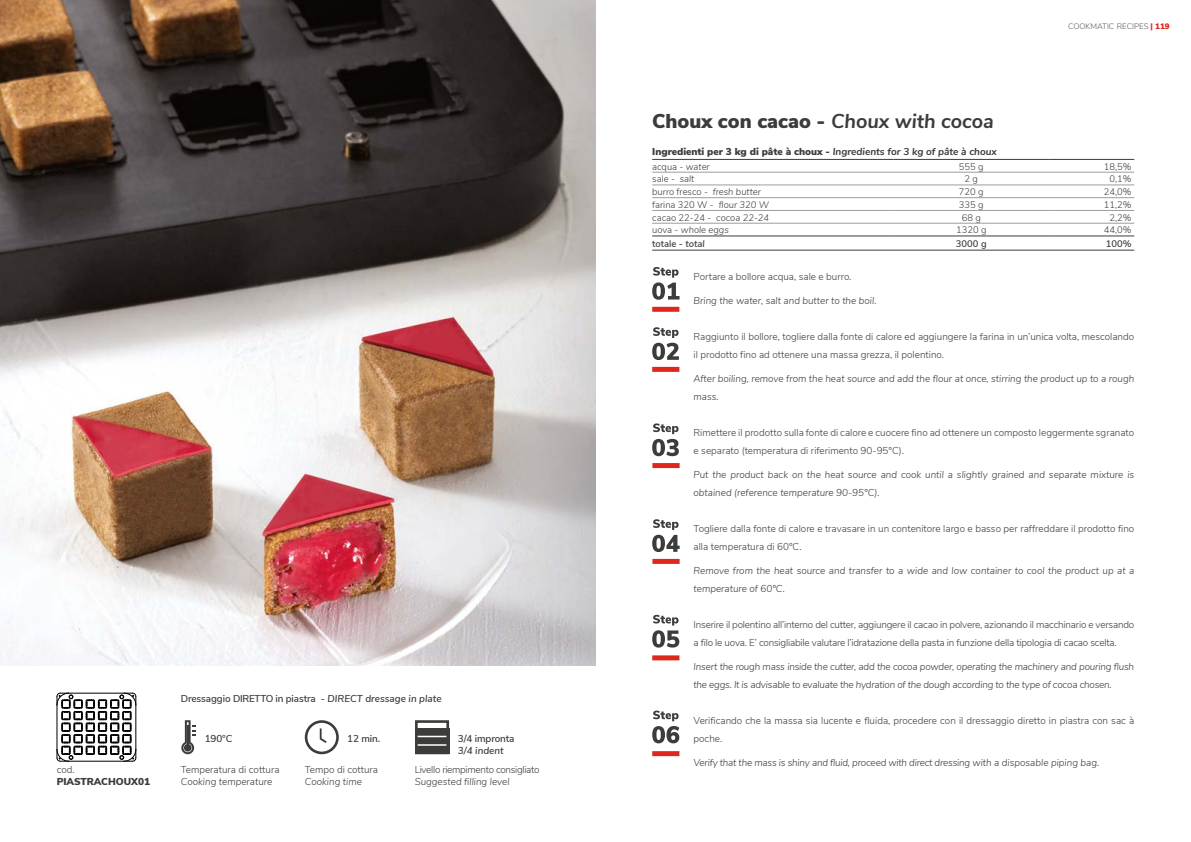
<style>
.page{position:relative;width:1191px;height:842px;background:#fff}
.page>*{position:absolute;margin:0;border:0;box-sizing:border-box;transform-origin:0 0}
.t1{font:900 20px "Nunito Sans";color:#3c3c3b}
.t2{font:300 10px/18px "Nunito Sans";color:#3c3c3b}
.t3{font:italic 300 10px/18px "Nunito Sans";color:#3c3c3b}
.t4{font:italic 300 10px/18px "Nunito Sans";letter-spacing:-.02em;color:#3c3c3b}
.t5{font:300 10px/18px "Nunito Sans";letter-spacing:-.02em;color:#3c3c3b}
.t6{font:900 10px "Nunito Sans";color:#3c3c3b}
.t7{font:600 10px "Nunito Sans";letter-spacing:-.01em;color:#3c3c3b}
.t8{font:300 10px "Nunito Sans";letter-spacing:-.03em;color:#3c3c3b}
.t9{font:italic 600 10px "Nunito Sans";color:#3c3c3b}
.t10{font:300 9.5px "Nunito Sans";color:#3c3c3b}
.t11{font:italic 300 9.5px "Nunito Sans";color:#3c3c3b}
.t12{font:600 9.5px "Nunito Sans";color:#3c3c3b}
.t13{font:300 8px "Nunito Sans";color:#575756}
.s1{font-style:italic}
.s2{font-weight:900;color:#df271c}
.s3{font-weight:700;font-style:italic}
.s4{font-style:normal}
</style>
<div class="page">
<img style="left:0;top:0;width:595px;height:665px">
<svg style="left:57px;top:693px;width:80px;height:69px"></svg>
<hr style="left:652px;top:159px;width:241px;height:1px;background:#3c3c3b">
<hr style="left:893px;top:159px;width:156px;height:1px;background:#3c3c3b">
<hr style="left:1049px;top:159px;width:85px;height:1px;background:#3c3c3b">
<hr style="left:652px;top:172px;width:241px;height:1px;background:#9d9d9c">
<hr style="left:893px;top:172px;width:156px;height:1px;background:#9d9d9c">
<hr style="left:1049px;top:172px;width:85px;height:1px;background:#9d9d9c">
<hr style="left:652px;top:185px;width:241px;height:1px;background:#9d9d9c">
<hr style="left:893px;top:185px;width:156px;height:1px;background:#9d9d9c">
<hr style="left:1049px;top:185px;width:85px;height:1px;background:#9d9d9c">
<hr style="left:652px;top:197px;width:241px;height:1px;background:#9d9d9c">
<hr style="left:893px;top:197px;width:156px;height:1px;background:#9d9d9c">
<hr style="left:1049px;top:197px;width:85px;height:1px;background:#9d9d9c">
<hr style="left:652px;top:210px;width:241px;height:1px;background:#9d9d9c">
<hr style="left:893px;top:210px;width:156px;height:1px;background:#9d9d9c">
<hr style="left:1049px;top:210px;width:85px;height:1px;background:#9d9d9c">
<hr style="left:652px;top:223px;width:241px;height:1px;background:#9d9d9c">
<hr style="left:893px;top:223px;width:156px;height:1px;background:#9d9d9c">
<hr style="left:1049px;top:223px;width:85px;height:1px;background:#9d9d9c">
<hr style="left:652px;top:250px;width:241px;height:1px;background:#3c3c3b">
<hr style="left:893px;top:250px;width:156px;height:1px;background:#3c3c3b">
<hr style="left:1049px;top:250px;width:85px;height:1px;background:#3c3c3b">
<hr style="left:652px;top:236px;width:241px;height:1px;background:#3c3c3b">
<hr style="left:893px;top:236px;width:156px;height:1px;background:#3c3c3b">
<hr style="left:1049px;top:236px;width:85px;height:1px;background:#3c3c3b">
<div style="left:652px;top:367px;width:27px;height:5px;background:#df271c"></div>
<svg style="left:652px;top:327px;width:27px;height:33px"></svg>
<div style="left:652px;top:463px;width:27px;height:5px;background:#df271c"></div>
<svg style="left:652px;top:423px;width:27px;height:33px"></svg>
<div style="left:652px;top:559px;width:27px;height:5px;background:#df271c"></div>
<svg style="left:652px;top:519px;width:27px;height:33px"></svg>
<div style="left:652px;top:655px;width:27px;height:5px;background:#df271c"></div>
<svg style="left:652px;top:615px;width:27px;height:33px"></svg>
<div style="left:652px;top:307px;width:27px;height:5px;background:#df271c"></div>
<svg style="left:652px;top:267px;width:27px;height:33px"></svg>
<svg style="left:652px;top:710px;width:27px;height:33px"></svg>
<div style="left:652px;top:751px;width:27px;height:5px;background:#df271c"></div>
<svg style="left:181px;top:720px;width:15px;height:34px"></svg>
<div style="left:305px;top:720px;width:34px;height:34px;border:3px solid #3c3c3b;border-radius:50%"></div>
<svg style="left:320px;top:728px;width:7px;height:15px"></svg>
<div style="left:415px;top:729px;width:34px;height:25px;background:#3c3c3b"></div>
<hr style="left:415px;top:744px;width:34px;height:2px;background:#fff">
<hr style="left:415px;top:736px;width:34px;height:1px;background:#fff">
<div style="left:415px;top:720px;width:34px;height:34px;border:3px solid #3c3c3b"></div>
<p class="t2" style="left:57px;top:760px;width:19px">cod.</p>
<p class="t6" style="left:57px;top:774px;width:95px">PIASTRACHOUX01</p>
<p class="t7" style="left:181px;top:691px;width:262px">Dressaggio DIRETTO in piastra - <span class="s1">DIRECT dressage in plate</span></p>
<p class="t7" style="left:205px;top:731px;width:29px">190°C</p>
<p class="t7" style="left:347px;top:731px;width:34px">12 min.</p>
<p class="t7" style="left:458px;top:731px;width:58px">3/4 impronta</p>
<p class="t9" style="left:458px;top:743px;width:47px">3/4 indent</p>
<p class="t2" style="left:181px;top:760px;width:100px">Temperatura di cottura</p>
<p class="t3" style="left:181px;top:772px;width:93px">Cooking temperature</p>
<p class="t2" style="left:305px;top:760px;width:75px">Tempo di cottura</p>
<p class="t3" style="left:305px;top:772px;width:59px">Cooking time</p>
<p class="t8" style="left:415px;top:762px;width:126px">Livello riempimento consigliato</p>
<p class="t3" style="left:415px;top:772px;width:96px">Suggested filling level</p>
<p class="t13" style="left:1068px;top:21px;width:103px">COOKMATIC RECIPES <span class="s2">| 119</span></p>
<h1 class="t1" style="left:652px;top:106px;width:343px">Choux con cacao - <span class="s3">Choux with cocoa</span></h1>
<p class="t6" style="left:652px;top:144px;width:346px">Ingredienti per 3 kg di pâte à choux - <span class="s3">Ingredients for 3 kg of pâte à choux</span></p>
<p class="t10" style="left:652px;top:160px;width:59px">acqua - <span class="s1">water</span></p>
<p class="t10" style="left:959px;top:160px;width:26px">555 g</p>
<p class="t10" style="left:1103px;top:160px;width:29px">18,5%</p>
<p class="t11" style="left:652px;top:172px;width:44px"><span class="s4">sale</span> - salt</p>
<p class="t10" style="left:964px;top:172px;width:15px">2 g</p>
<p class="t10" style="left:1109px;top:172px;width:24px">0,1%</p>
<p class="t11" style="left:652px;top:185px;width:110px"><span class="s4">burro fresco</span> - fresh butter</p>
<p class="t10" style="left:959px;top:185px;width:26px">720 g</p>
<p class="t10" style="left:1103px;top:185px;width:29px">24,0%</p>
<p class="t10" style="left:652px;top:198px;width:118px">farina 320 W <span class="s1">- flour 320 W</span></p>
<p class="t10" style="left:959px;top:198px;width:26px">335 g</p>
<p class="t10" style="left:1103px;top:198px;width:29px">11,2%</p>
<p class="t11" style="left:652px;top:210px;width:118px"><span class="s4">cacao 22-24</span> - cocoa 22-24</p>
<p class="t10" style="left:961px;top:210px;width:21px">68 g</p>
<p class="t10" style="left:1109px;top:210px;width:24px">2,2%</p>
<p class="t11" style="left:652px;top:223px;width:78px"><span class="s4">uova</span> - whole eggs</p>
<p class="t10" style="left:956px;top:223px;width:32px">1320 g</p>
<p class="t10" style="left:1103px;top:223px;width:29px">44,0%</p>
<p class="t12" style="left:652px;top:237px;width:54px">totale - <span class="s1">total</span></p>
<p class="t12" style="left:956px;top:237px;width:32px">3000 g</p>
<p class="t12" style="left:1105px;top:237px;width:27px">100%</p>
<p class="t2" style="left:693px;top:267px;width:159px">Portare a bollore acqua, sale e burro.</p>
<p class="t3" style="left:693px;top:291px;width:184px">Bring the water, salt and butter to the boil.</p>
<p class="t2" style="left:693px;top:327px;width:442px">Raggiunto il bollore, togliere dalla fonte di calore ed aggiungere la farina in un’unica volta, mescolando il prodotto fino ad ottenere una massa grezza, il polentino.</p>
<p class="t3" style="left:693px;top:369px;width:442px">After boiling, remove from the heat source and add the flour at once, stirring the product up to a rough mass.</p>
<p class="t2" style="left:693px;top:423px;width:442px">Rimettere il prodotto sulla fonte di calore e cuocere fino ad ottenere un composto leggermente sgranato e separato (temperatura di riferimento 90-95°C).</p>
<p class="t3" style="left:693px;top:465px;width:442px">Put the product back on the heat source and cook until a slightly grained and separate mixture is obtained (reference temperature 90-95°C).</p>
<p class="t2" style="left:693px;top:519px;width:442px">Togliere dalla fonte di calore e travasare in un contenitore largo e basso per raffreddare il prodotto fino alla temperatura di 60°C.</p>
<p class="t3" style="left:693px;top:561px;width:442px">Remove from the heat source and transfer to a wide and low container to cool the product up at a temperature of 60°C.</p>
<p class="t5" style="left:693px;top:615px;width:442px">Inserire il polentino all’interno del cutter, aggiungere il cacao in polvere, azionando il macchinario e versando a filo le uova. E’ consigliabile valutare l’idratazione della pasta in funzione della tipologia di cacao scelta.</p>
<p class="t4" style="left:693px;top:657px;width:442px">Insert the rough mass inside the cutter, add the cocoa powder, operating the machinery and pouring flush the eggs. It is advisable to evaluate the hydration of the dough according to the type of cocoa chosen.</p>
<p class="t2" style="left:693px;top:711px;width:442px">Verificando che la massa sia lucente e fluida, procedere con il dressaggio diretto in piastra con sac à poche.</p>
<p class="t4" style="left:693px;top:753px;width:407px">Verify that the mass is shiny and fluid, proceed with direct dressing with a disposable piping bag.</p>
</div>
